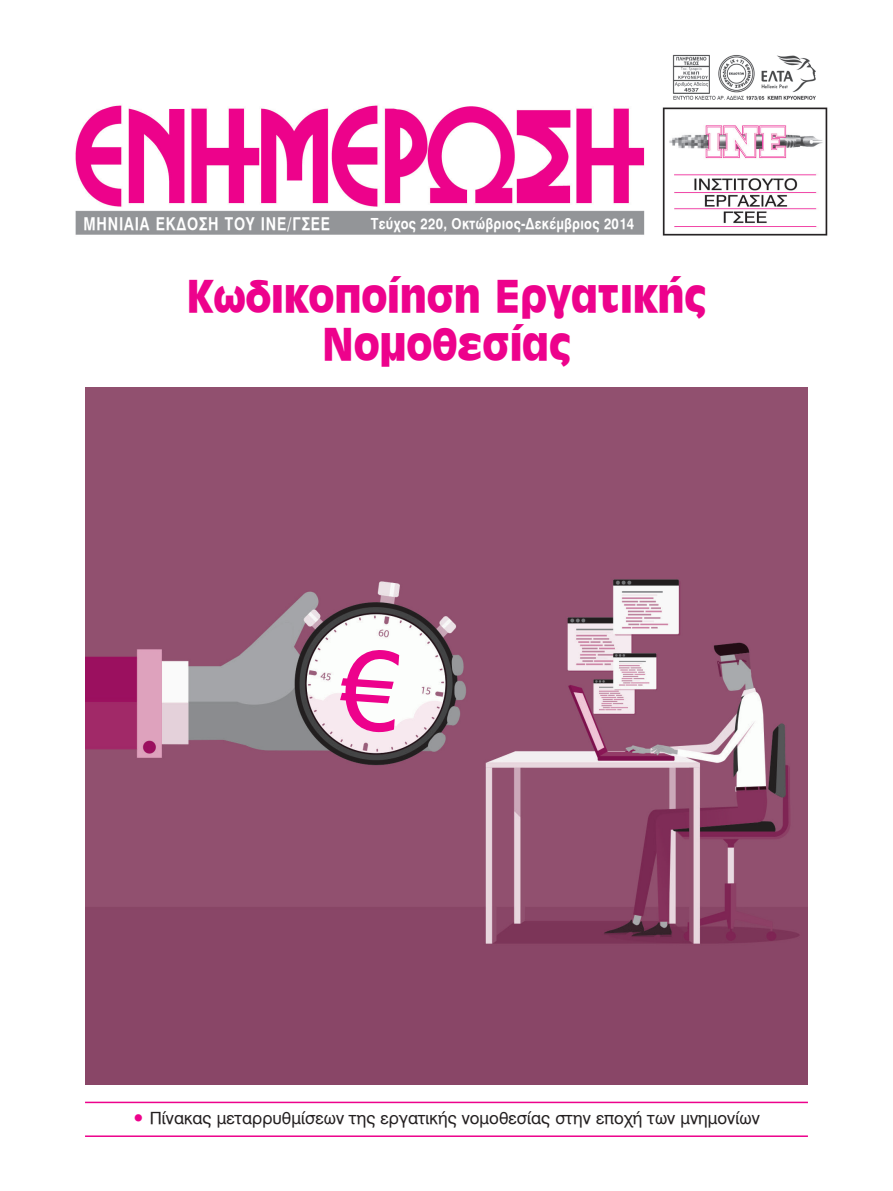
<style>
.page{position:relative;width:893px;height:1191px;background:#fff}
.page>*{position:absolute;margin:0;border:0;box-sizing:border-box;transform-origin:0 0}
.t1{font:900 47.85px/48px "UB Antique Olive";letter-spacing:-.005em;color:#ed028c;text-align:center;scale:.95 1}
.t2{font:17.4px "UB Helvetica Bold";letter-spacing:.06em;color:#fff;scale:.8 1}
.t3{font:16.5px "UB Helvetica";color:#231f20}
.t4{font:15px "UB Helvetica Bold";letter-spacing:.02em;color:#fff;scale:.85 1}
.s1{color:#ed028c}
</style>
<div class="page">
<hr style="left:85px;top:1101px;width:723px;height:2px;background:#ed028c">
<hr style="left:85px;top:1135px;width:723px;height:2px;background:#ed028c">
<img style="left:85px;top:387px;width:723px;height:697px">
<img style="left:75px;top:105px;width:753px;height:131px">
<img style="left:672px;top:54px;width:144px;height:46px">
<svg style="left:338px;top:647px;width:61px;height:86px"></svg>
<p class="t2" style="left:83px;top:213px;width:310px">ΜΗΝΙΑΙΑ ΕΚΔΟΣΗ ΤΟΥ ΙΝΕ/ΓΣΕΕ</p>
<p class="t4" style="left:371px;top:215px;width:311px">Τεύχος 220, Οκτώβριος-Δεκέμβριος 2014</p>
<h1 class="t1" style="left:187px;top:272px;width:549px">Κωδικοποίηση Εργατικής<br>Νομοθεσίας</h1>
<p class="t3" style="left:132px;top:1109px;width:629px"><span class="s1">•</span> Πίνακας µεταρρυθμίσεων της εργατικής νοµοθεσίας στην εποχή των µνηµονίων</p>
</div>
